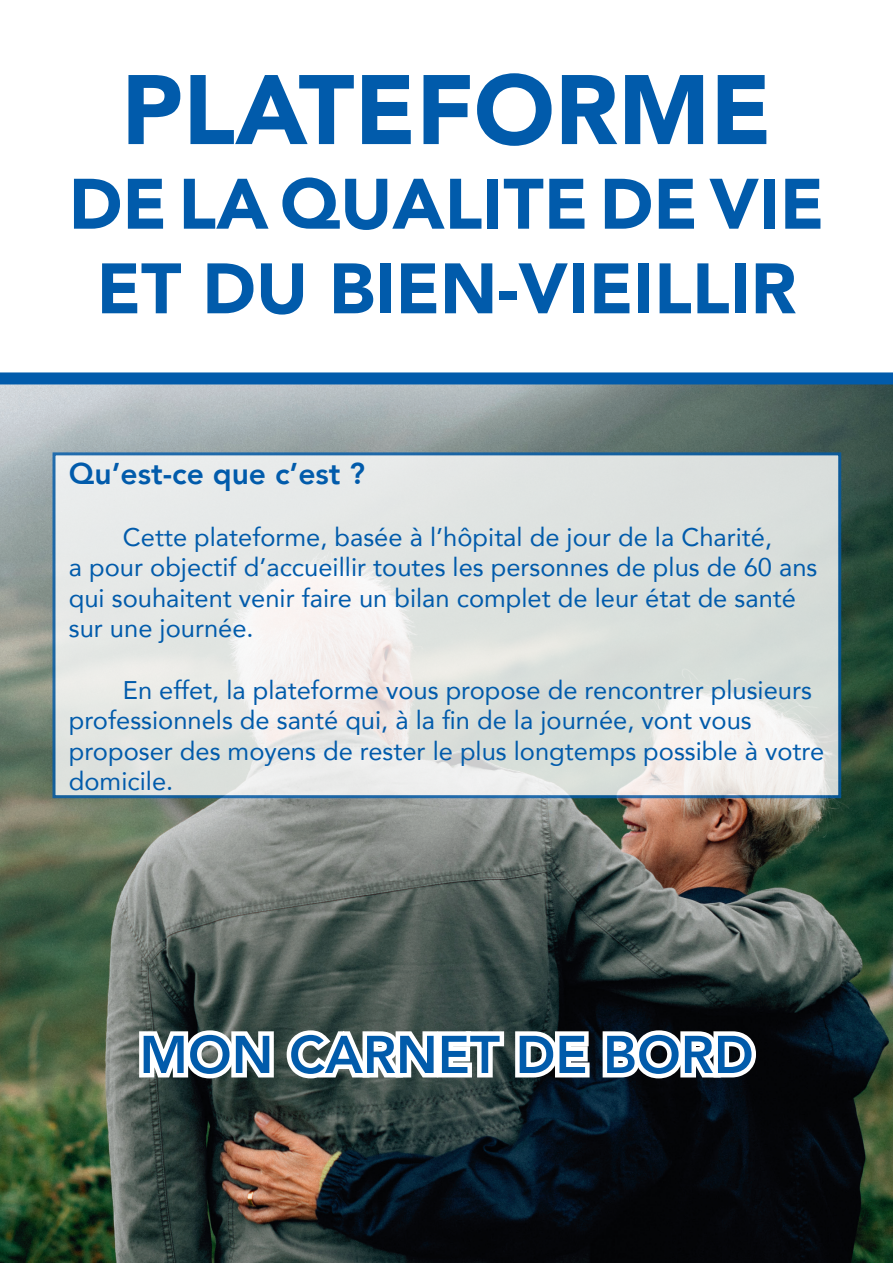
<style>
.page{position:relative;width:893px;height:1263px;background:#fff}
.page>*{position:absolute;margin:0;border:0;box-sizing:border-box;transform-origin:0 0}
.t1{font:900 97.5px "Avenir";color:#015bab}
.t2{font:900 70.5px/84.6px "Avenir";color:#015bab;text-align:center}
.t3{font:800 52.5px "Avenir";color:#015bab}
.t4{font:800 30px "Avenir";color:#015bab}
.t5{font:25.5px/30.6px "Avenir";color:#015bab}
</style>
<div class="page">
<img style="left:0;top:384px;width:893px;height:879px">
<svg style="left:0;top:372px;width:893px;height:12px"></svg>
<svg style="left:52px;top:452px;width:789px;height:346px;fill:#e1e4e2"></svg>
<svg style="left:135px;top:1018px;width:628px;height:69px"></svg>
<h1 class="t1" style="left:121px;top:27px;width:652px">PLATEFORME</h1>
<h2 class="t2" style="left:69px;top:160px;width:757px">DE LA QUALITE DE VIE<br>ET DU BIEN-VIEILLIR</h2>
<p class="t4" style="left:69px;top:450px;width:298px">Qu’est-ce que c’est ?</p>
<p class="t5" style="left:69px;top:521px;width:750px;text-indent:54px">Cette plateforme, basée à l’hôpital de jour de la Charité,<br>a pour objectif d’accueillir toutes les personnes de plus de 60 ans qui souhaitent venir faire un bilan complet de leur état de santé sur une journée.</p>
<p class="t5" style="left:69px;top:674px;width:757px;text-indent:54px">En effet, la plateforme vous propose de rencontrer plusieurs professionnels de santé qui, à la fin de la journée, vont vous proposer des moyens de rester le plus longtemps possible à votre domicile.</p>
<h3 class="t3" style="left:139px;top:1014px;width:616px">MON CARNET DE BORD</h3>
</div>
